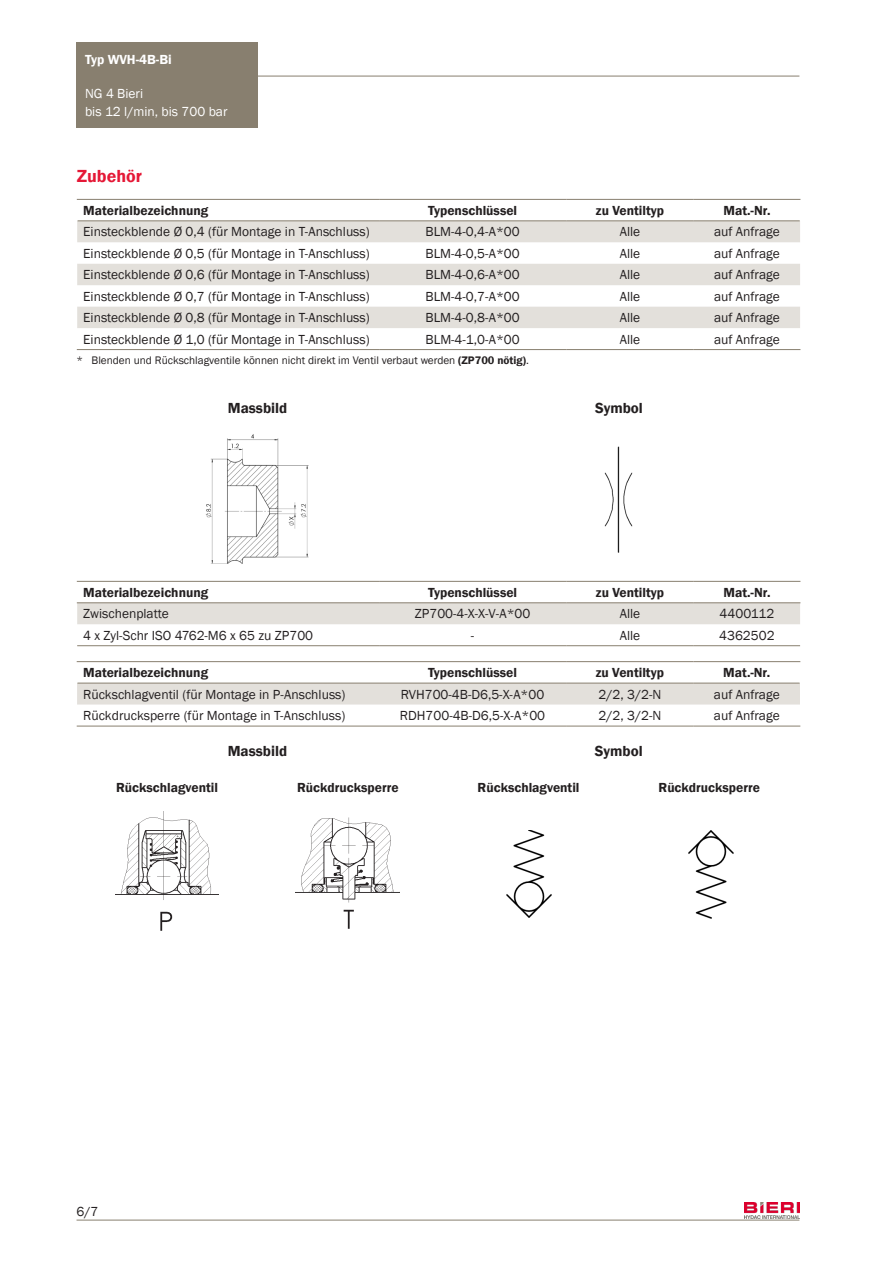
<style>
.page{position:relative;width:893px;height:1263px;background:#fff}
.page>*{position:absolute;margin:0;border:0;box-sizing:border-box;transform-origin:0 0}
._04_Titel_rot{font:600 18px "Franklin Gothic";color:#e51836}
._05_Untertitel{font:600 15px "Franklin Gothic";color:#231f20}
._07_2_Grundtext_Tabellen{font:13.5px "Franklin Gothic";color:#231f20}
._07_2_Grundtext_Tabellen_S__3_zentriert{font:13.5px "Franklin Gothic";color:#231f20}
._10_Titel_Tabelle{font:600 13.5px "Franklin Gothic";color:#231f20}
._05_Untertitel-2{font:600 13.5px "Franklin Gothic";color:#231f20}
.t1{font:13.5px/18px "Franklin Gothic";color:#fff}
.t2{font:600 13.5px "Franklin Gothic";color:#fff}
._06_Untertitel_1{font:11.25px "Franklin Gothic";color:#231f20}
.s1{font-weight:600}
</style>
<div class="page">
<div style="left:77px;top:43px;width:181px;height:33px;background:#887f6f"></div>
<div style="left:77px;top:76px;width:181px;height:52px;background:#887f6f"></div>
<hr style="left:258px;top:76px;width:541px;height:1px;background:#887f6f">
<img style="left:745px;top:1203px;width:54px;height:16px">
<hr style="left:77px;top:1220px;width:722px;height:1px;background:#887f6f">
<img style="left:206px;top:434px;width:103px;height:130px">
<img style="left:604px;top:446px;width:29px;height:107px">
<img style="left:115px;top:811px;width:104px;height:120px">
<img style="left:296px;top:817px;width:104px;height:112px">
<img style="left:506px;top:830px;width:45px;height:88px">
<img style="left:688px;top:831px;width:45px;height:87px">
<svg style="left:77px;top:221px;width:723px;height:107px;fill:#e3e0db"></svg>
<hr style="left:77px;top:199px;width:302px;height:1px;background:#887f6f">
<hr style="left:379px;top:199px;width:187px;height:1px;background:#887f6f">
<hr style="left:566px;top:199px;width:128px;height:1px;background:#887f6f">
<hr style="left:694px;top:199px;width:106px;height:1px;background:#887f6f">
<hr style="left:78px;top:220px;width:301px;height:1px;background:#887f6f">
<hr style="left:379px;top:220px;width:187px;height:1px;background:#887f6f">
<hr style="left:566px;top:220px;width:128px;height:1px;background:#887f6f">
<hr style="left:694px;top:220px;width:106px;height:1px;background:#887f6f">
<hr style="left:77px;top:349px;width:302px;height:1px;background:#887f6f">
<hr style="left:379px;top:349px;width:187px;height:1px;background:#887f6f">
<hr style="left:566px;top:349px;width:128px;height:1px;background:#887f6f">
<hr style="left:694px;top:349px;width:106px;height:1px;background:#887f6f">
<div style="left:77px;top:603px;width:723px;height:21px;background:#e3e0db"></div>
<hr style="left:77px;top:581px;width:302px;height:1px;background:#887f6f">
<hr style="left:379px;top:581px;width:187px;height:1px;background:#887f6f">
<hr style="left:566px;top:581px;width:128px;height:1px;background:#887f6f">
<hr style="left:694px;top:581px;width:106px;height:1px;background:#887f6f">
<hr style="left:77px;top:602px;width:302px;height:1px;background:#887f6f">
<hr style="left:379px;top:602px;width:187px;height:1px;background:#887f6f">
<hr style="left:566px;top:602px;width:128px;height:1px;background:#887f6f">
<hr style="left:694px;top:602px;width:106px;height:1px;background:#887f6f">
<hr style="left:77px;top:645px;width:302px;height:1px;background:#887f6f">
<hr style="left:379px;top:645px;width:187px;height:1px;background:#887f6f">
<hr style="left:566px;top:645px;width:128px;height:1px;background:#887f6f">
<hr style="left:694px;top:645px;width:106px;height:1px;background:#887f6f">
<div style="left:77px;top:684px;width:723px;height:20px;background:#e3e0db"></div>
<hr style="left:77px;top:661px;width:302px;height:1px;background:#887f6f">
<hr style="left:379px;top:661px;width:187px;height:1px;background:#887f6f">
<hr style="left:566px;top:661px;width:128px;height:1px;background:#887f6f">
<hr style="left:694px;top:661px;width:106px;height:1px;background:#887f6f">
<hr style="left:77px;top:683px;width:302px;height:1px;background:#887f6f">
<hr style="left:379px;top:683px;width:187px;height:1px;background:#887f6f">
<hr style="left:566px;top:683px;width:128px;height:1px;background:#887f6f">
<hr style="left:694px;top:683px;width:106px;height:1px;background:#887f6f">
<hr style="left:77px;top:726px;width:302px;height:1px;background:#887f6f">
<hr style="left:379px;top:726px;width:187px;height:1px;background:#887f6f">
<hr style="left:566px;top:726px;width:128px;height:1px;background:#887f6f">
<hr style="left:694px;top:726px;width:106px;height:1px;background:#887f6f">
<p class="t2" style="left:85px;top:51px;width:88px">Typ WVH-4B-Bi</p>
<p class="t1" style="left:85px;top:85px;width:144px">NG 4 Bieri<br>bis 12 l/min, bis 700 bar</p>
<p class="_04_Titel_rot" style="left:77px;top:165px;width:67px">Zubehör</p>
<p class="_10_Titel_Tabelle" style="left:83px;top:202px;width:127px">Materialbezeichnung</p>
<p class="_10_Titel_Tabelle" style="left:428px;top:202px;width:91px">Typenschlüssel</p>
<p class="_10_Titel_Tabelle" style="left:596px;top:202px;width:70px">zu Ventiltyp</p>
<p class="_10_Titel_Tabelle" style="left:723px;top:202px;width:49px">Mat.-Nr.</p>
<p class="_07_2_Grundtext_Tabellen" style="left:83px;top:223px;width:288px">Einsteckblende Ø 0,4 (für Montage in T-Anschluss)</p>
<p class="_07_2_Grundtext_Tabellen" style="left:425px;top:223px;width:96px">BLM-4-0,4-A*00</p>
<p class="_07_2_Grundtext_Tabellen" style="left:620px;top:223px;width:22px">Alle</p>
<p class="_07_2_Grundtext_Tabellen_S__3_zentriert" style="left:714px;top:223px;width:67px">auf Anfrage</p>
<p class="_07_2_Grundtext_Tabellen" style="left:83px;top:245px;width:288px">Einsteckblende Ø 0,5 (für Montage in T-Anschluss)</p>
<p class="_07_2_Grundtext_Tabellen" style="left:425px;top:245px;width:96px">BLM-4-0,5-A*00</p>
<p class="_07_2_Grundtext_Tabellen" style="left:620px;top:245px;width:22px">Alle</p>
<p class="_07_2_Grundtext_Tabellen_S__3_zentriert" style="left:714px;top:245px;width:67px">auf Anfrage</p>
<p class="_07_2_Grundtext_Tabellen" style="left:83px;top:266px;width:288px">Einsteckblende Ø 0,6 (für Montage in T-Anschluss)</p>
<p class="_07_2_Grundtext_Tabellen" style="left:425px;top:266px;width:96px">BLM-4-0,6-A*00</p>
<p class="_07_2_Grundtext_Tabellen" style="left:620px;top:266px;width:22px">Alle</p>
<p class="_07_2_Grundtext_Tabellen_S__3_zentriert" style="left:714px;top:266px;width:67px">auf Anfrage</p>
<p class="_07_2_Grundtext_Tabellen" style="left:83px;top:288px;width:288px">Einsteckblende Ø 0,7 (für Montage in T-Anschluss)</p>
<p class="_07_2_Grundtext_Tabellen" style="left:425px;top:288px;width:96px">BLM-4-0,7-A*00</p>
<p class="_07_2_Grundtext_Tabellen" style="left:620px;top:288px;width:22px">Alle</p>
<p class="_07_2_Grundtext_Tabellen_S__3_zentriert" style="left:714px;top:288px;width:67px">auf Anfrage</p>
<p class="_07_2_Grundtext_Tabellen" style="left:83px;top:309px;width:288px">Einsteckblende Ø 0,8 (für Montage in T-Anschluss)</p>
<p class="_07_2_Grundtext_Tabellen" style="left:425px;top:309px;width:96px">BLM-4-0,8-A*00</p>
<p class="_07_2_Grundtext_Tabellen" style="left:620px;top:309px;width:22px">Alle</p>
<p class="_07_2_Grundtext_Tabellen_S__3_zentriert" style="left:714px;top:309px;width:67px">auf Anfrage</p>
<p class="_07_2_Grundtext_Tabellen" style="left:83px;top:331px;width:288px">Einsteckblende Ø 1,0 (für Montage in T-Anschluss)</p>
<p class="_07_2_Grundtext_Tabellen" style="left:426px;top:331px;width:96px">BLM-4-1,0-A*00</p>
<p class="_07_2_Grundtext_Tabellen" style="left:620px;top:331px;width:22px">Alle</p>
<p class="_07_2_Grundtext_Tabellen_S__3_zentriert" style="left:714px;top:331px;width:67px">auf Anfrage</p>
<p class="_06_Untertitel_1" style="left:77px;top:353px;width:454px">* Blenden und Rückschlagventile können nicht direkt im Ventil verbaut werden <span class="s1">(ZP700 nötig)</span>.</p>
<p class="_05_Untertitel" style="left:228px;top:398px;width:61px">Massbild</p>
<p class="_05_Untertitel" style="left:595px;top:398px;width:49px">Symbol</p>
<p class="_10_Titel_Tabelle" style="left:83px;top:584px;width:127px">Materialbezeichnung</p>
<p class="_10_Titel_Tabelle" style="left:428px;top:584px;width:91px">Typenschlüssel</p>
<p class="_10_Titel_Tabelle" style="left:596px;top:584px;width:70px">zu Ventiltyp</p>
<p class="_10_Titel_Tabelle" style="left:723px;top:584px;width:49px">Mat.-Nr.</p>
<p class="_07_2_Grundtext_Tabellen" style="left:83px;top:605px;width:87px">Zwischenplatte</p>
<p class="_07_2_Grundtext_Tabellen" style="left:415px;top:605px;width:117px">ZP700-4-X-X-V-A*00</p>
<p class="_07_2_Grundtext_Tabellen" style="left:620px;top:605px;width:22px">Alle</p>
<p class="_07_2_Grundtext_Tabellen_S__3_zentriert" style="left:720px;top:605px;width:56px">4400112</p>
<p class="_07_2_Grundtext_Tabellen" style="left:83px;top:627px;width:231px">4 x Zyl-Schr ISO 4762-M6 x 65 zu ZP700</p>
<p class="_07_2_Grundtext_Tabellen" style="left:471px;top:627px;width:5px">-</p>
<p class="_07_2_Grundtext_Tabellen" style="left:620px;top:627px;width:22px">Alle</p>
<p class="_07_2_Grundtext_Tabellen_S__3_zentriert" style="left:719px;top:627px;width:57px">4362502</p>
<p class="_10_Titel_Tabelle" style="left:83px;top:664px;width:127px">Materialbezeichnung</p>
<p class="_10_Titel_Tabelle" style="left:428px;top:664px;width:91px">Typenschlüssel</p>
<p class="_10_Titel_Tabelle" style="left:596px;top:664px;width:70px">zu Ventiltyp</p>
<p class="_10_Titel_Tabelle" style="left:723px;top:664px;width:49px">Mat.-Nr.</p>
<p class="_07_2_Grundtext_Tabellen_S__3_zentriert" style="left:83px;top:686px;width:264px">Rückschlagventil (für Montage in P-Anschluss)</p>
<p class="_07_2_Grundtext_Tabellen" style="left:401px;top:686px;width:145px">RVH700-4B-D6,5-X-A*00</p>
<p class="_07_2_Grundtext_Tabellen" style="left:598px;top:686px;width:64px">2/2, 3/2-N</p>
<p class="_07_2_Grundtext_Tabellen_S__3_zentriert" style="left:714px;top:686px;width:67px">auf Anfrage</p>
<p class="_07_2_Grundtext_Tabellen_S__3_zentriert" style="left:83px;top:707px;width:264px">Rückdrucksperre (für Montage in T-Anschluss)</p>
<p class="_07_2_Grundtext_Tabellen" style="left:400px;top:707px;width:147px">RDH700-4B-D6,5-X-A*00</p>
<p class="_07_2_Grundtext_Tabellen" style="left:598px;top:707px;width:64px">2/2, 3/2-N</p>
<p class="_07_2_Grundtext_Tabellen_S__3_zentriert" style="left:714px;top:707px;width:67px">auf Anfrage</p>
<p class="_05_Untertitel" style="left:228px;top:742px;width:61px">Massbild</p>
<p class="_05_Untertitel" style="left:595px;top:742px;width:49px">Symbol</p>
<p class="_05_Untertitel-2" style="left:116px;top:779px;width:104px">Rückschlagventil</p>
<p class="_05_Untertitel-2" style="left:297px;top:779px;width:103px">Rückdrucksperre</p>
<p class="_05_Untertitel-2" style="left:477px;top:779px;width:104px">Rückschlagventil</p>
<p class="_05_Untertitel-2" style="left:658px;top:779px;width:103px">Rückdrucksperre</p>
<p class="_07_2_Grundtext_Tabellen" style="left:77px;top:1203px;width:23px">6/7</p>
</div>
